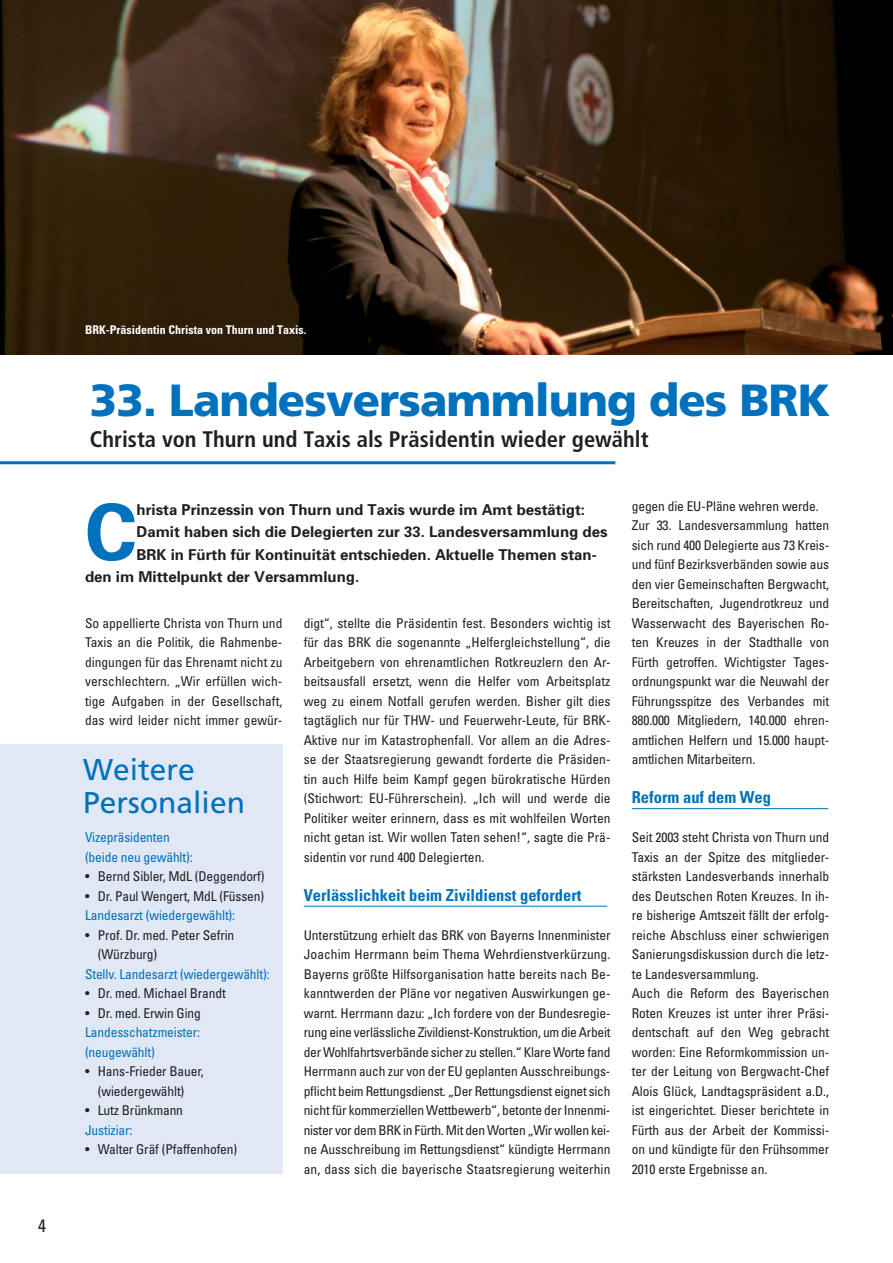
<style>
.page{position:relative;width:893px;height:1263px;background:#fff}
.page>*{position:absolute;margin:0;border:0;box-sizing:border-box;transform-origin:0 0}
.t1{font:700 77.4px "Univers";color:#0071bc}
.t2{font:900 45px "Frutiger";letter-spacing:-.02em;color:#0071bc}
.t3{font:30px/33px "Frutiger";color:#0071bc}
.t4{font:700 condensed 22.5px "Frutiger";color:#231f20}
.t5{font:condensed 18px "Univers";color:#231f20}
.t6{font:700 condensed 16.5px "Univers";color:#0071bc}
.t7{font:700 15px "Univers";color:#231f20}
.t8{font:condensed 13.5px/19.5px "Univers";letter-spacing:-.005em;color:#231f20;text-align:justify}
.t9{font:condensed 13.5px/19.5px "Univers";letter-spacing:-.01em;color:#0071bc}
.t10{font:700 condensed 12px "Univers";color:#fff}
</style>
<div class="page">
<hr style="left:304px;top:906px;width:303px;height:1px;background:#0071bc">
<hr style="left:632px;top:808px;width:196px;height:1px;background:#0071bc">
<hr style="left:0;top:461px;width:615px;height:3px;background:#0071bc">
<img style="left:0;top:0;width:893px;height:355px">
<div style="left:0;top:745px;width:282px;height:429px;background:#e0e7f5"></div>
<h3 class="t5" style="left:38px;top:1219px;width:9px">4</h3>
<p class="t10" style="left:85px;top:325px;width:223px">BRK-Präsidentin Christa von Thurn und Taxis.</p>
<h2 class="t2" style="left:90px;top:382px;width:742px">33. Landesversammlung des BRK</h2>
<h3 class="t4" style="left:90px;top:430px;width:560px">Christa von Thurn und Taxis als Präsidentin wieder gewählt</h3>
<h1 class="t1" style="left:85px;top:504px;width:53px">C</h1>
<p class="t7" style="left:137px;top:504px;width:450px">hrista Prinzessin von Thurn und Taxis wurde im Amt bestätigt:</p>
<p class="t7" style="left:137px;top:527px;width:472px">Damit haben sich die Delegierten zur 33. Landesversammlung des</p>
<p class="t7" style="left:137px;top:549px;width:462px">BRK in Fürth für Kontinuität entschieden. Aktuelle Themen stan-</p>
<p class="t7" style="left:85px;top:572px;width:276px">den im Mittelpunkt der Versammlung.</p>
<p class="t8" style="left:85px;top:614px;width:199px">So appellierte Christa von Thurn und Taxis an die Politik, die Rahmenbe&shy;dingungen für das Ehrenamt nicht zu verschlechtern. „Wir erfüllen wich&shy;tige Aufgaben in der Gesellschaft, das wird leider nicht immer gewür-</p>
<p class="t8" style="left:304px;top:614px;width:308px">digt“, stellte die Präsidentin fest. Besonders wichtig ist für das BRK die sogenannte „Helfergleichstellung“, die Arbeitgebern von ehrenamtlichen Rotkreuzlern den Ar&shy;beitsausfall ersetzt, wenn die Helfer vom Arbeitsplatz weg zu einem Notfall gerufen werden. Bisher gilt dies tagtäglich nur für THW- und Feuerwehr-Leute, für BRK-Aktive nur im Katastrophenfall. Vor allem an die Adres&shy;se der Staatsregierung gewandt forderte die Präsiden&shy;tin auch Hilfe beim Kampf gegen bürokratische Hürden (Stichwort: EU-Führerschein). „Ich will und werde die Politiker weiter erinnern, dass es mit wohlfeilen Worten nicht getan ist. Wir wollen Taten sehen!“, sagte die Prä&shy;sidentin vor rund 400 Delegierten.</p>
<p class="t6" style="left:304px;top:889px;width:279px">Verlässlichkeit beim Zivildienst gefordert</p>
<p class="t8" style="left:304px;top:926px;width:308px">Unterstützung erhielt das BRK von Bayerns Innenminister Joachim Herrmann beim Thema Wehrdienstverkürzung.<br>Bayerns größte Hilfsorganisation hatte bereits nach Be&shy;kanntwerden der Pläne vor negativen Auswirkungen ge&shy;warnt. Herrmann dazu: „Ich fordere von der Bundesregie&shy;rung eine verlässliche Zivildienst-Konstruktion, um die Arbeit der Wohlfahrtsverbände sicher zu stellen.“ Klare Worte fand Herrmann auch zur von der EU geplanten Ausschreibungs&shy;pflicht beim Rettungsdienst. „Der Rettungsdienst eignet sich nicht für kommerziellen Wettbewerb“, betonte der Innenmi&shy;nister vor dem BRK in Fürth. Mit den Worten „Wir wollen kei&shy;ne Ausschreibung im Rettungsdienst“ kündigte Herrmann an, dass sich die bayerische Staatsregierung weiterhin</p>
<h3 class="t3" style="left:83px;top:755px;width:163px">Weitere<br>Personalien</h3>
<p class="t9" style="left:85px;top:829px;width:109px">Vizepräsidenten (beide neu gewählt):</p>
<p class="t8" style="left:85px;top:868px;width:181px">• Bernd Sibler, MdL (Deggendorf)</p>
<p class="t8" style="left:85px;top:887px;width:181px">• Dr. Paul Wengert, MdL (Füssen)</p>
<p class="t9" style="left:85px;top:907px;width:152px">Landesarzt (wiedergewählt):</p>
<p class="t8" style="left:98px;top:926px;width:138px;text-indent:-13px">• Prof. Dr. med. Peter Sefrin (Würzburg)</p>
<p class="t9" style="left:85px;top:965px;width:186px">Stellv. Landesarzt (wiedergewählt):</p>
<p class="t8" style="left:85px;top:985px;width:142px">• Dr. med. Michael Brandt</p>
<p class="t8" style="left:85px;top:1004px;width:117px">• Dr. med. Erwin Ging</p>
<p class="t9" style="left:85px;top:1024px;width:117px">Landesschatzmeister: (neugewählt)</p>
<p class="t8" style="left:85px;top:1063px;width:120px;text-align:center">• Hans-Frieder Bauer, (wiedergewählt)</p>
<p class="t8" style="left:85px;top:1102px;width:99px">• Lutz Brünkmann</p>
<p class="t9" style="left:85px;top:1121px;width:49px">Justiziar:</p>
<p class="t8" style="left:85px;top:1141px;width:154px">• Walter Gräf (Pfaffenhofen)</p>
<p class="t8" style="left:632px;top:497px;width:199px;text-align:left">gegen die EU-Pläne wehren werde.<br>Zur 33. Landesversammlung hatten sich rund 400 Delegierte aus 73 Kreis&shy;und fünf Bezirksverbänden sowie aus den vier Gemeinschaften Bergwacht, Bereitschaften, Jugendrotkreuz und Wasserwacht des Bayerischen Ro&shy;ten Kreuzes in der Stadthalle von Fürth getroffen. Wichtigster Tages&shy;ordnungspunkt war die Neuwahl der Führungsspitze des Verbandes mit 880.000 Mitgliedern, 140.000 ehren&shy;amtlichen Helfern und 15.000 haupt&shy;amtlichen Mitarbeitern.</p>
<p class="t6" style="left:632px;top:791px;width:141px">Reform auf dem Weg</p>
<p class="t8" style="left:632px;top:829px;width:199px;text-align:left">Seit 2003 steht Christa von Thurn und Taxis an der Spitze des mitglieder&shy;stärksten Landesverbands innerhalb des Deutschen Roten Kreuzes. In ih&shy;re bisherige Amtszeit fällt der erfolg&shy;reiche Abschluss einer schwierigen Sanierungsdiskussion durch die letz&shy;te Landesversammlung.<br>Auch die Reform des Bayerischen Roten Kreuzes ist unter ihrer Präsi&shy;dentschaft auf den Weg gebracht worden: Eine Reformkommission un&shy;ter der Leitung von Bergwacht-Chef Alois Glück, Landtagspräsident a.D., ist eingerichtet. Dieser berichtete in Fürth aus der Arbeit der Kommissi&shy;on und kündigte für den Frühsommer 2010 erste Ergebnisse an.</p>
</div>
